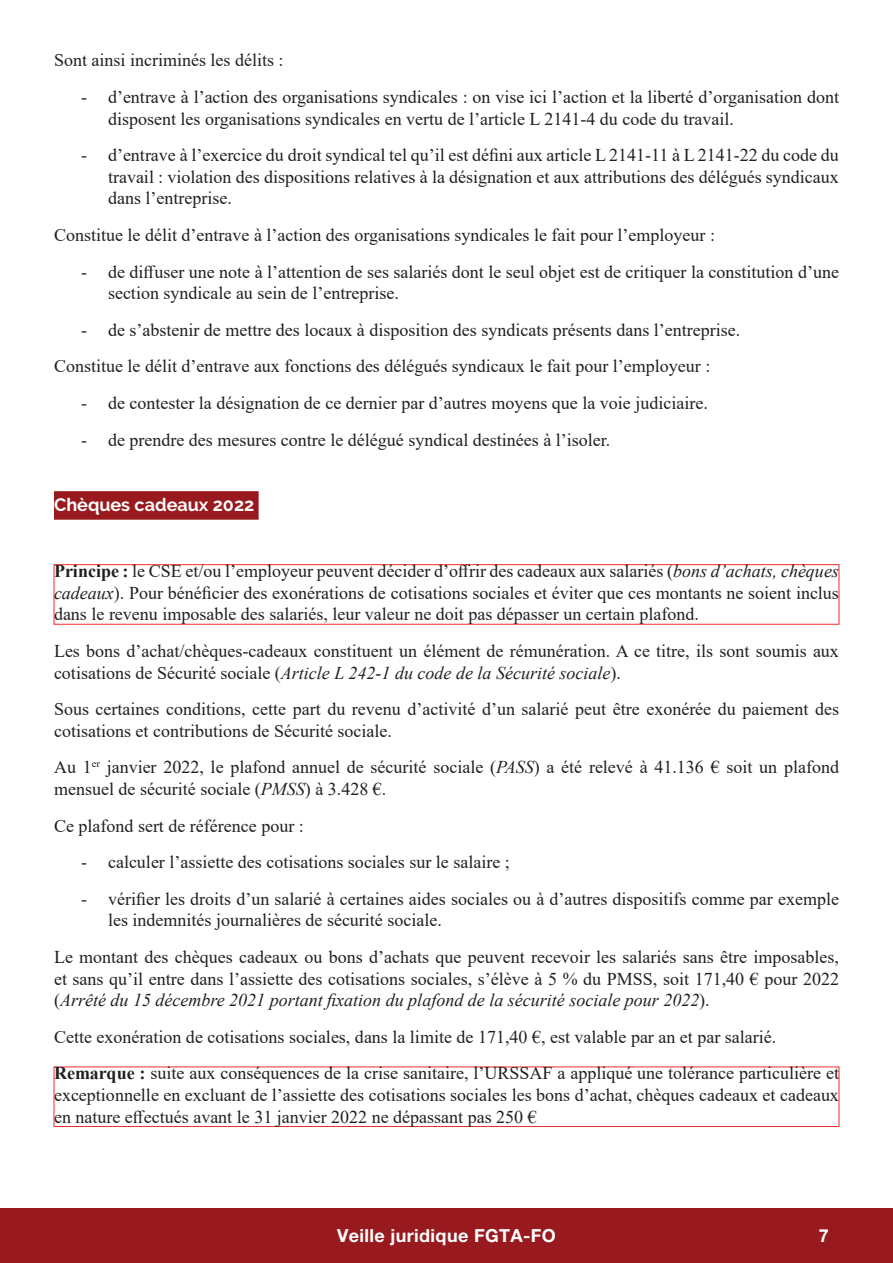
<style>
.page{position:relative;width:893px;height:1263px;background:#fff}
.page>*{position:absolute;margin:0;border:0;box-sizing:border-box;transform-origin:0 0}
.t1{font:18px/21.6px "Times New Roman";color:#231f20}
.t2{font:700 18px "Helvetica Neue LT Pro";letter-spacing:.02em;color:#fff}
.t3{font:700 18px "Raleway";color:#fff}
.s1{font-weight:700}
.s2{font-style:italic}
</style>
<div class="page">
<div style="left:0;top:1209px;width:893px;height:54px;background:#981a1e"></div>
<div style="left:54px;top:491px;width:205px;height:29px;background:#981a1e"></div>
<div style="left:54px;top:564px;width:785px;height:61px;border:1px solid #ee2d2d"></div>
<div style="left:54px;top:1066px;width:785px;height:61px;border:1px solid #ee2d2d"></div>
<p class="t1" style="left:54px;top:49px;width:231px">Sont ainsi incriminés les délits :</p>
<p class="t1" style="left:108px;top:86px;width:732px;text-indent:-27px">- d’entrave à l’action des organisations syndicales : on vise ici l’action et la liberté d’organisation dont disposent les organisations syndicales en vertu de l’article L 2141-4 du code du travail.</p>
<p class="t1" style="left:108px;top:144px;width:732px;text-align:justify;text-indent:-27px">- d’entrave à l’exercice du droit syndical tel qu’il est défini aux article L 2141-11 à L 2141-22 du code du travail : violation des dispositions relatives à la désignation et aux attributions des délégués syndicaux dans l’entreprise.</p>
<p class="t1" style="left:54px;top:224px;width:663px">Constitue le délit d’entrave à l’action des organisations syndicales le fait pour l’employeur :</p>
<p class="t1" style="left:108px;top:260px;width:732px;text-indent:-27px">- de diffuser une note à l’attention de ses salariés dont le seul objet est de critiquer la constitution d’une section syndicale au sein de l’entreprise.</p>
<p class="t1" style="left:54px;top:311px;width:688px;line-height:36.6px;text-indent:27px">- de s’abstenir de mettre des locaux à disposition des syndicats présents dans l’entreprise.<br>Constitue le délit d’entrave aux fonctions des délégués syndicaux le fait pour l’employeur :</p>
<p class="t1" style="left:81px;top:392px;width:628px">- de contester la désignation de ce dernier par d’autres moyens que la voie judiciaire.</p>
<p class="t1" style="left:81px;top:428px;width:531px">- de prendre des mesures contre le délégué syndical destinées à l’isoler.</p>
<p class="t3" style="left:54px;top:495px;width:202px">Chèques cadeaux 2022</p>
<p class="t1" style="left:54px;top:560px;width:786px;text-align:justify"><span class="s1">Principe :</span> le CSE et/ou l’employeur peuvent décider d’offrir des cadeaux aux salariés (<span class="s2">bons d’achats, chèques cadeaux</span>). Pour bénéficier des exonérations de cotisations sociales et éviter que ces montants ne soient inclus dans le revenu imposable des salariés, leur valeur ne doit pas dépasser un certain plafond.</p>
<p class="t1" style="left:54px;top:639px;width:786px">Les bons d’achat/chèques-cadeaux constituent un élément de rémunération. A ce titre, ils sont soumis aux cotisations de Sécurité sociale (<span class="s2">Article L 242-1 du code de la Sécurité sociale</span>).</p>
<p class="t1" style="left:54px;top:698px;width:786px">Sous certaines conditions, cette part du revenu d’activité d’un salarié peut être exonérée du paiement des cotisations et contributions de Sécurité sociale.</p>
<p class="t1" style="left:54px;top:756px;width:786px">Au 1<sup>er</sup> janvier 2022, le plafond annuel de sécurité sociale (<span class="s2">PASS</span>) a été relevé à 41.136 € soit un plafond mensuel de sécurité sociale (<span class="s2">PMSS</span>) à 3.428 €.</p>
<p class="t1" style="left:54px;top:814px;width:251px">Ce plafond sert de référence pour :</p>
<p class="t1" style="left:81px;top:851px;width:430px">- calculer l’assiette des cotisations sociales sur le salaire ;</p>
<p class="t1" style="left:108px;top:887px;width:732px;text-indent:-27px">- vérifier les droits d’un salarié à certaines aides sociales ou à d’autres dispositifs comme par exemple les indemnités journalières de sécurité sociale.</p>
<p class="t1" style="left:54px;top:945px;width:786px;text-align:justify">Le montant des chèques cadeaux ou bons d’achats que peuvent recevoir les salariés sans être imposables, et sans qu’il entre dans l’assiette des cotisations sociales, s’élève à 5 % du PMSS, soit 171,40 € pour 2022 (<span class="s2">Arrêté du 15 décembre 2021 portant fixation du plafond de la sécurité sociale pour 2022</span>).</p>
<p class="t1" style="left:54px;top:1018px;width:786px;line-height:36.6px">Cette exonération de cotisations sociales, dans la limite de 171,40 €, est valable par an et par salarié.<br><span class="s1">Remarque :</span> suite aux conséquences de la crise sanitaire, l’URSSAF a appliqué une tolérance particulière et</p>
<p class="t1" style="left:54px;top:1083px;width:786px">exceptionnelle en excluant de l’assiette des cotisations sociales les bons d’achat, chèques cadeaux et cadeaux en nature effectués avant le 31 janvier 2022 ne dépassant pas 250 €</p>
<p class="t2" style="left:337px;top:1225px;width:220px">Veille juridique FGTA-FO</p>
<p class="t2" style="left:819px;top:1225px;width:12px">7</p>
</div>
